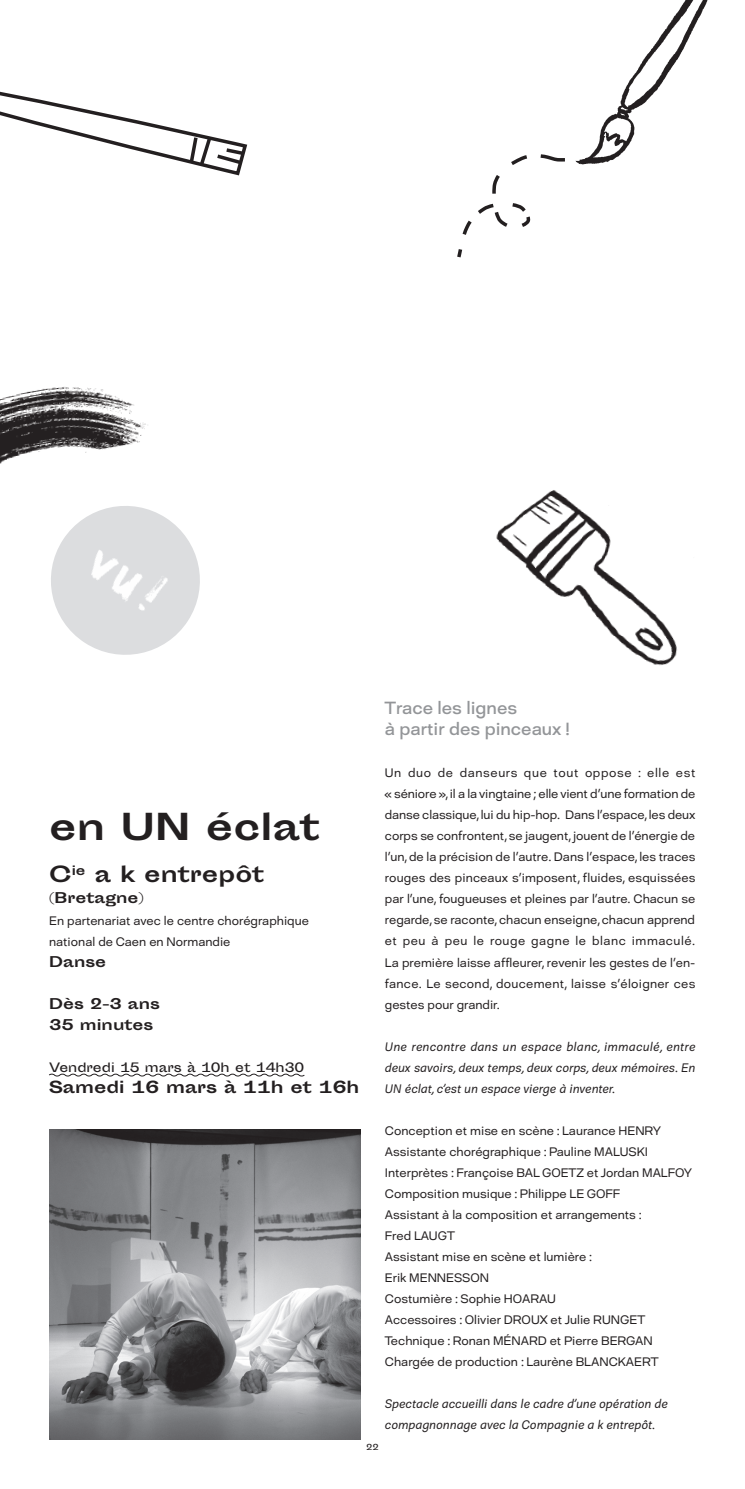
<style>
.page{position:relative;width:745px;height:1489px;background:#fff}
.page>*{position:absolute;margin:0;border:0;box-sizing:border-box;transform-origin:0 0}
.t1{font:700 35px "Sporting Grotesque";color:#231f20}
.t2{font:700 21px "Sporting Grotesque";color:#231f20}
.t3{font:17.5px/21px "David";color:#939598}
.t4{font:700 15.75px "Sporting Grotesque";color:#231f20}
.t5{font:700 14px/21px "Sporting Grotesque";color:#231f20}
.t6{font:300 12.25px/21px "David";color:#231f20}
.t7{font:italic 300 12.25px/21px "David";color:#231f20;text-align:justify}
.t8{font:12.25px "Sporting Grotesque";color:#231f20}
.t9{font:7.88px "Sporting Grotesque";color:#231f20}
</style>
<div class="page">
<svg style="left:49px;top:1073px;width:256px;height:4px"></svg>
<img style="left:50px;top:1129px;width:310px;height:309px">
<img style="left:575px;top:0;width:133px;height:165px">
<img style="left:496px;top:490px;width:181px;height:176px">
<svg style="left:0;top:91px;width:248px;height:85px"></svg>
<svg style="left:457px;top:154px;width:108px;height:104px"></svg>
<img style="left:0;top:387px;width:146px;height:77px">
<svg style="left:51px;top:506px;width:149px;height:149px"></svg>
<img style="left:80px;top:540px;width:91px;height:80px">
<h3 class="t3" style="left:384px;top:696px;width:186px">Trace les lignes<br>à partir des pinceaux !</h3>
<h1 class="t1" style="left:49px;top:807px;width:272px">en UN éclat</h1>
<h2 class="t2" style="left:49px;top:862px;width:216px">C<sup>ie</sup> a k entrepôt</h2>
<p class="t5" style="left:49px;top:888px;width:96px">(Bretagne)</p>
<p class="t6" style="left:49px;top:909px;width:261px">En partenariat avec le centre chorégraphique national de Caen en Normandie</p>
<p class="t5" style="left:49px;top:951px;width:59px">Danse</p>
<p class="t5" style="left:49px;top:993px;width:112px">Dès 2-3 ans<br>35 minutes</p>
<p class="t8" style="left:49px;top:1060px;width:256px">Vendredi 15 mars à 10h et 14h30</p>
<p class="t4" style="left:49px;top:1077px;width:311px">Samedi 16 mars à 11h et 16h</p>
<p class="t6" style="left:384px;top:762px;width:312px;text-align:justify">Un duo de danseurs que tout oppose : elle est « séniore », il a la vingtaine ; elle vient d’une formation de danse classique, lui du hip-hop. Dans l’espace, les deux corps se confrontent, se jaugent, jouent de l’énergie de l’un, de la précision de l’autre. Dans l’espace, les traces rouges des pinceaux s’imposent, fluides, esquissées par l’une, fougueuses et pleines par l’autre. Chacun se regarde, se raconte, chacun enseigne, chacun apprend et peu à peu le rouge gagne le blanc immaculé.<br>La première laisse affleurer, revenir les gestes de l’en&shy;fance. Le second, doucement, laisse s’éloigner ces gestes pour grandir.</p>
<p class="t7" style="left:384px;top:1035px;width:312px">Une rencontre dans un espace blanc, immaculé, entre deux savoirs, deux temps, deux corps, deux mémoires. En UN éclat, c’est un espace vierge à inventer.</p>
<p class="t6" style="left:384px;top:1119px;width:308px">Conception et mise en scène : Laurance HENRY Assistante chorégraphique : Pauline MALUSKI Interprètes : Françoise BAL GOETZ et Jordan MALFOY Composition musique : Philippe LE GOFF<br>Assistant à la composition et arrangements :<br>Fred LAUGT<br>Assistant mise en scène et lumière :<br>Erik MENNESSON<br>Costumière : Sophie HOARAU<br>Accessoires : Olivier DROUX et Julie RUNGET Technique : Ronan MÉNARD et Pierre BERGAN Chargée de production : Laurène BLANCKAERT</p>
<p class="t7" style="left:384px;top:1392px;width:284px">Spectacle accueilli dans le cadre d’une opération de compagnonnage avec la Compagnie a k entrepôt.</p>
<p class="t9" style="left:366px;top:1442px;width:14px">22</p>
</div>
